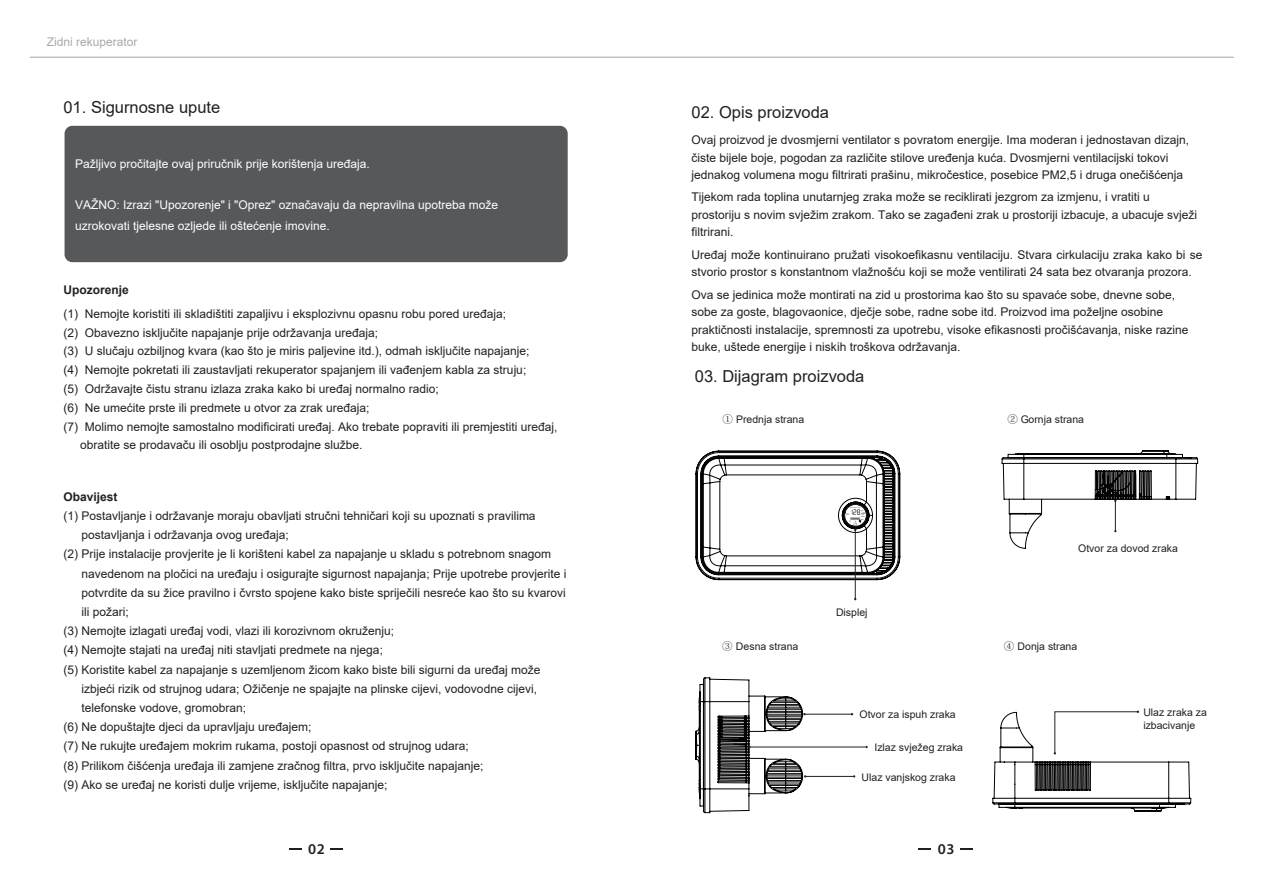
<style>
.page{position:relative;width:1263px;height:893px;background:#fff}
.page>*{position:absolute;margin:0;border:0;box-sizing:border-box;transform-origin:0 0}
.t1{font:16.5px "Arial";color:#231f20}
.t2{font:600 15px "Myriad Pro";color:#231f20}
.t3{font:12px/17.4px "Arial";color:#231f20}
.t4{font:12px/20.4px "Arial";color:#fff}
.t5{font:12px "Arial";color:#a8a9ad}
.t6{font:700 12px "Arial";color:#231f20}
.t7{font:10.5px/12.6px "Arial";color:#231f20}
.s1{font-weight:700}
.s2{font-style:inherit}
.s3{font-family:"Koz Min Pr 6 N"}
.s4{font-family:"Adobe Fangsong Std"}
</style>
<div class="page">
<svg style="left:289px;top:848px;width:12px;height:1px"></svg>
<svg style="left:330px;top:848px;width:13px;height:1px"></svg>
<hr style="left:30px;top:57px;width:602px;height:1px;background:#a8a9ad">
<div style="left:65px;top:126px;width:503px;height:136px;background:#57585a;border-radius:8px"></div>
<svg style="left:993px;top:711px;width:198px;height:100px"></svg>
<hr style="left:855px;top:530px;width:1px;height:70px;background:#231f20">
<hr style="left:750px;top:747px;width:115px;height:1px;background:#231f20">
<hr style="left:804px;top:714px;width:48px;height:1px;background:#231f20">
<hr style="left:805px;top:776px;width:48px;height:1px;background:#231f20">
<svg style="left:696px;top:678px;width:110px;height:135px"></svg>
<svg style="left:1002px;top:450px;width:196px;height:98px"></svg>
<svg style="left:918px;top:848px;width:13px;height:1px"></svg>
<svg style="left:960px;top:848px;width:13px;height:1px"></svg>
<hr style="left:632px;top:57px;width:602px;height:1px;background:#a8a9ad">
<svg style="left:696px;top:451px;width:204px;height:129px"></svg>
<div style="left:844px;top:504px;width:22px;height:22px;border:1px solid #231f20;border-radius:50%"></div>
<p class="t5" style="left:47px;top:33px;width:92px">Zidni rekuperator</p>
<h1 class="t1" style="left:63px;top:96px;width:158px">01. Sigurnosne upute</h1>
<p class="t4" style="left:75px;top:154px;width:296px">Pažljivo pročitajte ovaj priručnik prije korištenja uređaja.</p>
<p class="t4" style="left:75px;top:195px;width:425px">VAŽNO: Izrazi "Upozorenje" i "Oprez" označavaju da nepravilna upotreba može uzrokovati tjelesne ozljede ili oštećenje imovine.</p>
<p class="t3" style="left:63px;top:277px;width:444px;line-height:24.2px"><span class="s1">Upozorenje<br></span><span class="s2">(1)</span> Nemojte koristiti ili skladištiti zapaljivu i eksplozivnu opasnu robu pored uređaja;</p>
<p class="t3" style="left:63px;top:324px;width:316px"><span class="s2">(2)</span> Obavezno isključite napajanje prije održavanja uređaja;</p>
<p class="t3" style="left:63px;top:342px;width:468px"><span class="s2">(3)</span> U slučaju ozbiljnog kvara (kao što je miris paljevine itd.), odmah isključite napajanje;</p>
<p class="t3" style="left:63px;top:361px;width:464px"><span class="s2">(4)</span> Nemojte pokretati ili zaustavljati rekuperator spajanjem ili vađenjem kabla za struju<span class="s2">;</span></p>
<p class="t3" style="left:63px;top:380px;width:377px"><span class="s2">(5)</span> Održavajte čistu stranu izlaza zraka kako bi uređaj normalno radio;</p>
<p class="t3" style="left:63px;top:399px;width:308px"><span class="s2">(6)</span> Ne umećite prste ili predmete u otvor za zrak uređaja;</p>
<p class="t3" style="left:63px;top:418px;width:496px"><span class="s2">(7)</span> Molimo nemojte samostalno modificirati uređaj. Ako trebate popraviti ili premjestiti uređaj,</p>
<p class="t3" style="left:80px;top:436px;width:284px">obratite se prodavaču ili osoblju postprodajne službe.</p>
<p class="t6" style="left:64px;top:488px;width:56px">Obavijest</p>
<p class="t3" style="left:64px;top:507px;width:474px">(1) Postavljanje i održavanje moraju obavljati stručni tehničari koji su upoznati s pravilima</p>
<p class="t3" style="left:81px;top:526px;width:209px">postavljanja i održavanja ovog uređaja;</p>
<p class="t3" style="left:64px;top:545px;width:489px">(2) Prije instalacije provjerite je li korišteni kabel za napajanje u skladu s potrebnom snagom</p>
<p class="t3" style="left:81px;top:565px;width:486px">navedenom na pločici na uređaju i osigurajte sigurnost napajanja; Prije upotrebe provjerite i</p>
<p class="t3" style="left:81px;top:584px;width:486px">potvrdite da su žice pravilno i čvrsto spojene kako biste spriječili nesreće kao što su kvarovi</p>
<p class="t3" style="left:81px;top:603px;width:49px">ili požari;</p>
<p class="t3" style="left:64px;top:622px;width:332px">(3) Nemojte izlagati uređaj vodi, vlazi ili korozivnom okruženju;</p>
<p class="t3" style="left:64px;top:641px;width:321px">(4) Nemojte stajati na uređaj niti stavljati predmete na njega;</p>
<p class="t3" style="left:64px;top:661px;width:478px">(5) Koristite kabel za napajanje s uzemljenom žicom kako biste bili sigurni da uređaj može</p>
<p class="t3" style="left:81px;top:680px;width:457px">izbjeći rizik od strujnog udara; Ožičenje ne spajajte na plinske cijevi, vodovodne cijevi,</p>
<p class="t3" style="left:81px;top:699px;width:166px">telefonske vodove, gromobran;</p>
<p class="t3" style="left:64px;top:718px;width:249px">(6) Ne dopuštajte djeci da upravljaju uređajem;</p>
<p class="t3" style="left:64px;top:737px;width:407px">(7) Ne rukujte uređajem mokrim rukama, postoji opasnost od strujnog udara;</p>
<p class="t3" style="left:64px;top:757px;width:422px">(8) Prilikom čišćenja uređaja ili zamjene zračnog filtra, prvo isključite napajanje;</p>
<p class="t3" style="left:64px;top:776px;width:325px">(9) Ako se uređaj ne koristi dulje vrijeme, isključite napajanje;</p>
<p class="t2" style="left:308px;top:843px;width:18px">02</p>
<h1 class="t1" style="left:691px;top:100px;width:139px">02. Opis proizvoda</h1>
<p class="t3" style="left:691px;top:131px;width:499px">Ovaj proizvod je dvosmjerni ventilator s povratom energije. Ima moderan i jednostavan dizajn, čiste bijele boje, pogodan za različite stilove uređenja kuća. Dvosmjerni ventilacijski tokovi jednakog volumena mogu filtrirati prašinu, mikročestice, posebice PM2,5 i druga onečišćenja</p>
<p class="t3" style="left:691px;top:188px;width:507px">Tijekom rada toplina unutarnjeg zraka može se reciklirati jezgrom za izmjenu, i vratiti u prostoriju s novim svježim zrakom. Tako se zagađeni zrak u prostoriji izbacuje, a ubacuje svježi filtrirani.</p>
<p class="t3" style="left:691px;top:246px;width:512px">Uređaj može kontinuirano pružati visokoefikasnu ventilaciju. Stvara cirkulaciju zraka kako bi se stvorio prostor s konstantnom vlažnošću koji se može ventilirati 24 sata bez otvaranja prozora.</p>
<p class="t3" style="left:691px;top:286px;width:498px">Ova se jedinica može montirati na zid u prostorima kao što su spavaće sobe, dnevne sobe, sobe za goste, blagovaonice, dječje sobe, radne sobe itd. Proizvod ima poželjne osobine praktičnosti instalacije, spremnosti za upotrebu, visoke efikasnosti pročišćavanja, niske razine buke, uštede energije i niskih troškova održavanja.</p>
<h1 class="t1" style="left:695px;top:364px;width:171px">03. Dijagram proizvoda</h1>
<p class="t7" style="left:722px;top:413px;width:83px"><span class="s3">①</span> Prednja strana</p>
<p class="t7" style="left:836px;top:606px;width:33px">Displej</p>
<p class="t7" style="left:1007px;top:413px;width:78px"><span class="s4">②</span> Gornja strana</p>
<p class="t7" style="left:1078px;top:542px;width:101px">Otvor za dovod zraka</p>
<p class="t7" style="left:722px;top:640px;width:78px"><span class="s4">③</span> Desna strana</p>
<p class="t7" style="left:1004px;top:640px;width:75px"><span class="s4">④</span> Donja strana</p>
<p class="t7" style="left:859px;top:708px;width:98px">Otvor za ispuh zraka</p>
<p class="t7" style="left:874px;top:741px;width:90px">Izlaz svježeg zraka</p>
<p class="t7" style="left:862px;top:771px;width:95px">Ulaz vanjskog zraka</p>
<p class="t2" style="left:938px;top:843px;width:18px">03</p>
<p class="t7" style="left:1143px;top:706px;width:65px">Ulaz zraka za izbacivanje</p>
</div>
